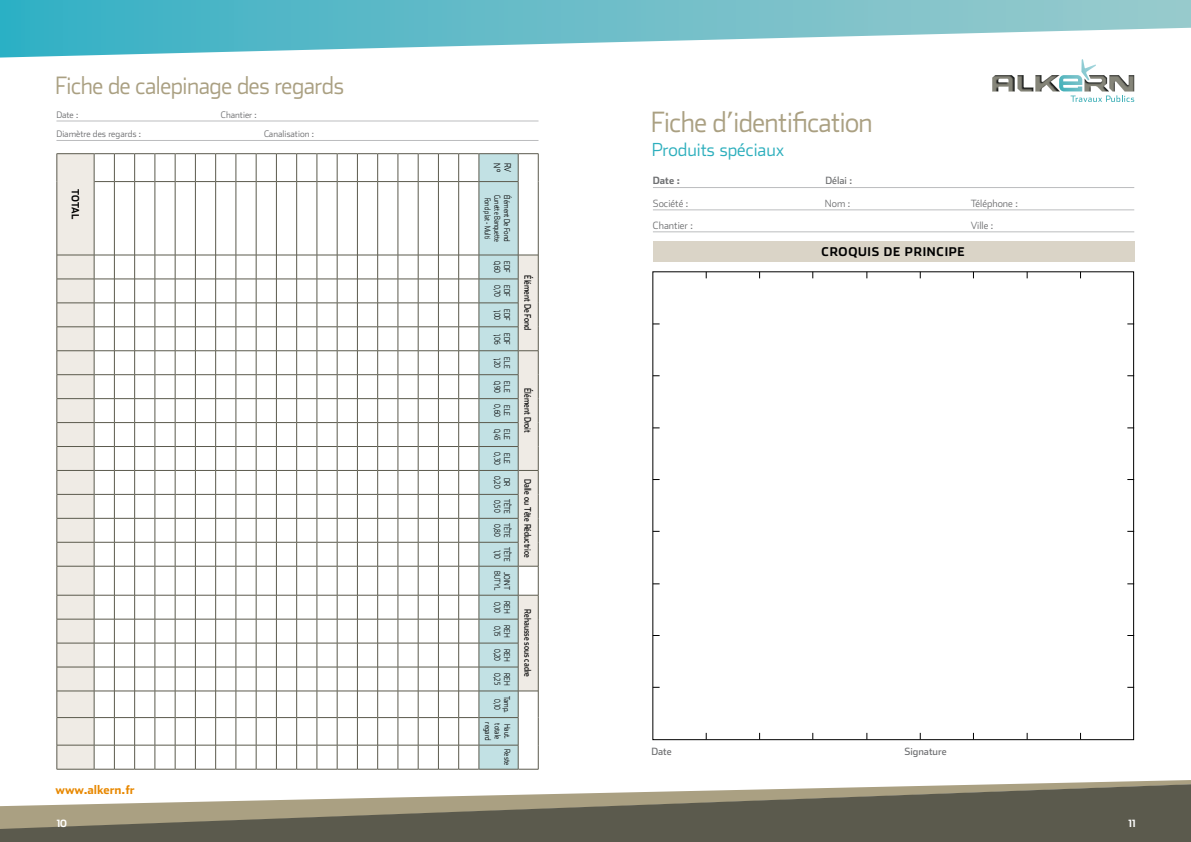
<style>
.page{position:relative;width:1191px;height:842px;background:#fff}
.page>*{position:absolute;margin:0;border:0;box-sizing:border-box;transform-origin:0 0}
.t1{font:300 28px "Stainless";color:#aaa082;scale:.96 1}
.t2{font:300 24px "Stainless";color:#aaa082;scale:.96 1}
.t3{font:300 18px "Stainless";color:#2dafbd}
.t4{font:700 12px "Stainless";letter-spacing:.06em;color:#000}
.t5{font:700 12px "Stainless";color:#e88800}
.t6{font:300 10px "Stainless";color:#707173}
.t7{font:10px "Stainless";color:#707173}
.t8{font:700 10px "Stainless";color:#000;scale:.9 1}
.t9{font:700 10px "Stainless";color:#707173}
.t10{font:700 10px "Stainless";color:#fff}
.t11{font:9px "Stainless";color:#000;scale:.83 1}
.t12{font:300 9px "Stainless";color:#707173}
.t13{font:300 9px/10.8px "Stainless";color:#000;scale:.83 1}
.t14{font:300 8px/9.6px "Stainless";color:#000;scale:.83 1}
.t15{font:300 8px "Stainless";color:#000;scale:.75 1}
</style>
<div class="page">
<svg style="left:0;top:0;width:1191px;height:58px"></svg>
<svg style="left:1014px;top:780px;width:177px;height:4px"></svg>
<svg style="left:0;top:784px;width:1191px;height:58px;fill:#5b5a4d"></svg>
<svg style="left:992px;top:59px;width:142px;height:43px"></svg>
<img style="left:553px;top:56px;width:16px;height:2px">
<hr style="left:56px;top:121px;width:482px;height:1px;background:#bcbdbf">
<hr style="left:56px;top:140px;width:482px;height:1px;background:#bcbdbf">
<div style="left:58px;top:154px;width:36px;height:615px;background:#efebe5"></div>
<hr style="left:57px;top:153px;width:37px;height:1px;background:#5b5a4d">
<hr style="left:57px;top:255px;width:37px;height:1px;background:#5b5a4d">
<hr style="left:57px;top:279px;width:37px;height:1px;background:#5b5a4d">
<hr style="left:57px;top:303px;width:37px;height:1px;background:#5b5a4d">
<hr style="left:57px;top:327px;width:37px;height:1px;background:#5b5a4d">
<hr style="left:57px;top:350px;width:37px;height:1px;background:#5b5a4d">
<hr style="left:57px;top:374px;width:37px;height:1px;background:#5b5a4d">
<hr style="left:57px;top:398px;width:37px;height:1px;background:#5b5a4d">
<hr style="left:57px;top:422px;width:37px;height:1px;background:#5b5a4d">
<hr style="left:57px;top:446px;width:37px;height:1px;background:#5b5a4d">
<hr style="left:57px;top:470px;width:37px;height:1px;background:#5b5a4d">
<hr style="left:57px;top:494px;width:37px;height:1px;background:#5b5a4d">
<hr style="left:57px;top:518px;width:37px;height:1px;background:#5b5a4d">
<hr style="left:57px;top:542px;width:37px;height:1px;background:#5b5a4d">
<hr style="left:57px;top:566px;width:37px;height:1px;background:#5b5a4d">
<hr style="left:57px;top:595px;width:37px;height:1px;background:#5b5a4d">
<hr style="left:57px;top:619px;width:37px;height:1px;background:#5b5a4d">
<hr style="left:57px;top:643px;width:37px;height:1px;background:#5b5a4d">
<hr style="left:57px;top:667px;width:37px;height:1px;background:#5b5a4d">
<hr style="left:57px;top:691px;width:37px;height:1px;background:#5b5a4d">
<hr style="left:57px;top:717px;width:37px;height:1px;background:#5b5a4d">
<svg style="left:94px;top:153px;width:445px;height:617px"></svg>
<hr style="left:57px;top:745px;width:37px;height:1px;background:#5b5a4d">
<hr style="left:57px;top:769px;width:37px;height:1px;background:#5b5a4d">
<svg style="left:57px;top:153px;width:1px;height:29px"></svg>
<hr style="left:57px;top:182px;width:1px;height:73px;background:#5b5a4d">
<svg style="left:57px;top:255px;width:1px;height:514px"></svg>
<div style="left:653px;top:242px;width:481px;height:20px;background:#dad4c7"></div>
<hr style="left:653px;top:187px;width:481px;height:1px;background:#bcbdbf">
<hr style="left:653px;top:210px;width:481px;height:1px;background:#bcbdbf">
<hr style="left:653px;top:232px;width:481px;height:1px;background:#bcbdbf">
<h2 class="t2" style="left:55px;top:71px;width:302px">fiche de calepinage des regards</h2>
<p class="t12" style="left:56px;top:109px;width:23px">date :</p>
<p class="t12" style="left:221px;top:109px;width:37px">chantier :</p>
<p class="t12" style="left:56px;top:128px;width:86px">diamètre des regards :</p>
<p class="t12" style="left:264px;top:128px;width:51px">canalisation :</p>
<p class="t8" style="left:82px;top:189px;width:35px;rotate:90deg">TOTAL</p>
<p class="t13" style="left:513px;top:163px;width:13px;rotate:90deg">RV<br>N°</p>
<p class="t14" style="left:512px;top:195px;width:58px;text-align:center;rotate:90deg">élément de fond cunette banquette fond plat - multi</p>
<p class="t15" style="left:502px;top:261px;width:18px;rotate:90deg">0,60</p>
<p class="t14" style="left:512px;top:261px;width:14px;rotate:90deg">EDF</p>
<p class="t15" style="left:502px;top:285px;width:17px;rotate:90deg">0,70</p>
<p class="t14" style="left:512px;top:285px;width:14px;rotate:90deg">EDF</p>
<p class="t15" style="left:502px;top:309px;width:16px;rotate:90deg">1,00</p>
<p class="t14" style="left:512px;top:309px;width:14px;rotate:90deg">EDF</p>
<p class="t15" style="left:502px;top:334px;width:15px;rotate:90deg">1,06</p>
<p class="t14" style="left:512px;top:333px;width:14px;rotate:90deg">EDF</p>
<p class="t14" style="left:512px;top:357px;width:15px;rotate:90deg">Ele<br>1,20</p>
<p class="t14" style="left:512px;top:381px;width:16px;rotate:90deg">Ele<br>0,90</p>
<p class="t14" style="left:512px;top:404px;width:16px;rotate:90deg">Ele<br>0,60</p>
<p class="t14" style="left:512px;top:429px;width:15px;rotate:90deg">Ele<br>0,45</p>
<p class="t14" style="left:512px;top:452px;width:16px;rotate:90deg">Ele<br>0,30</p>
<p class="t15" style="left:502px;top:476px;width:18px;rotate:90deg">0,20</p>
<p class="t14" style="left:512px;top:478px;width:12px;rotate:90deg">dr</p>
<p class="t15" style="left:502px;top:500px;width:17px;rotate:90deg">0,50</p>
<p class="t14" style="left:512px;top:499px;width:20px;rotate:90deg">tête</p>
<p class="t15" style="left:502px;top:524px;width:18px;rotate:90deg">0,80</p>
<p class="t14" style="left:512px;top:550px;width:16px;text-indent:-27px;rotate:90deg">tête tête<br>1,10</p>
<p class="t15" style="left:502px;top:571px;width:27px;rotate:90deg">butyl</p>
<p class="t14" style="left:512px;top:572px;width:23px;rotate:90deg">joint</p>
<p class="t15" style="left:502px;top:602px;width:15px;rotate:90deg">0,10</p>
<p class="t14" style="left:512px;top:601px;width:17px;rotate:90deg">reh</p>
<p class="t15" style="left:502px;top:626px;width:15px;rotate:90deg">0,15</p>
<p class="t14" style="left:512px;top:625px;width:17px;rotate:90deg">reh</p>
<p class="t15" style="left:502px;top:649px;width:18px;rotate:90deg">0,20</p>
<p class="t14" style="left:512px;top:649px;width:17px;rotate:90deg">reh</p>
<p class="t15" style="left:502px;top:673px;width:17px;rotate:90deg">0,25</p>
<p class="t14" style="left:512px;top:673px;width:17px;rotate:90deg">reh</p>
<p class="t14" style="left:512px;top:696px;width:22px;text-align:center;rotate:90deg">tamp.<br>0,10</p>
<p class="t14" style="left:512px;top:724px;width:20px;rotate:90deg">haut.</p>
<p class="t14" style="left:493px;top:722px;width:23px;rotate:90deg">regard</p>
<p class="t14" style="left:502px;top:723px;width:21px;rotate:90deg">totale</p>
<p class="t14" style="left:512px;top:749px;width:20px;rotate:90deg">reste</p>
<p class="t11" style="left:533px;top:275px;width:68px;rotate:90deg">élément de fond</p>
<p class="t11" style="left:533px;top:388px;width:55px;rotate:90deg">élément droit</p>
<p class="t11" style="left:533px;top:479px;width:96px;rotate:90deg">dalle ou tête réductrice</p>
<p class="t11" style="left:533px;top:609px;width:83px;rotate:90deg">rehausse sous cadre</p>
<h1 class="t1" style="left:651px;top:106px;width:233px">fiche d’identification</h1>
<h3 class="t3" style="left:652px;top:139px;width:134px">produits spéciaux</h3>
<p class="t9" style="left:653px;top:175px;width:29px">date :</p>
<p class="t7" style="left:825px;top:175px;width:28px">délai :</p>
<p class="t6" style="left:653px;top:197px;width:37px">société :</p>
<p class="t6" style="left:825px;top:197px;width:27px">nom :</p>
<p class="t6" style="left:970px;top:197px;width:48px">téléphone :</p>
<p class="t6" style="left:653px;top:219px;width:41px">chantier :</p>
<p class="t6" style="left:970px;top:219px;width:24px">Ville :</p>
<h3 class="t4" style="left:821px;top:244px;width:145px">croquis de principe</h3>
<p class="t7" style="left:651px;top:745px;width:22px">date</p>
<p class="t7" style="left:904px;top:745px;width:44px">signature</p>
<h3 class="t5" style="left:56px;top:782px;width:81px">www.alkern.fr</h3>
<p class="t10" style="left:57px;top:817px;width:12px">10</p>
<p class="t10" style="left:1128px;top:817px;width:9px">11</p>
</div>
